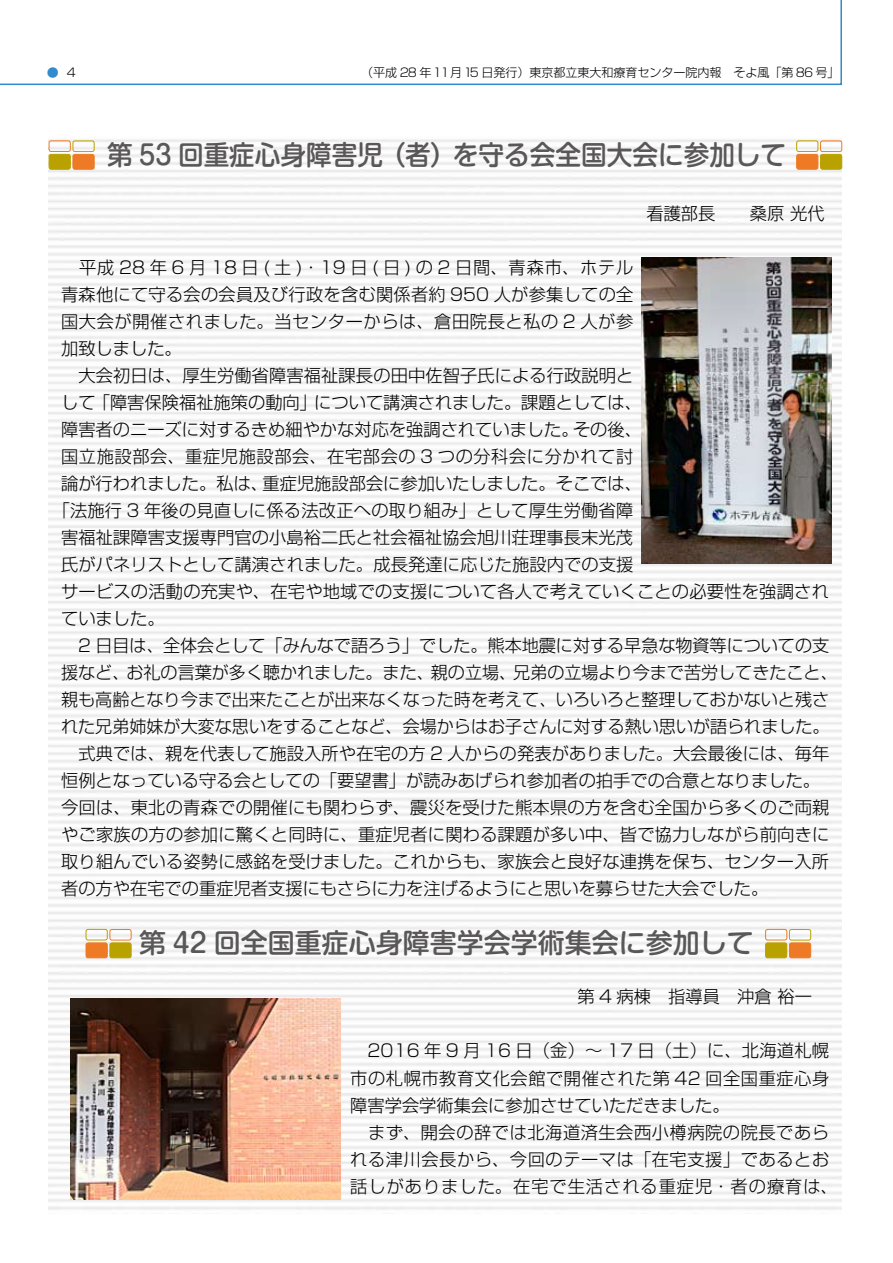
<style>
.page{position:relative;width:893px;height:1263px;background:#fff}
.page>*{position:absolute;margin:0;border:0;box-sizing:border-box;transform-origin:0 0}
.t1{font:500 27px "Shin M Go";color:#595757;scale:.95 1}
.t2{font:500 27px "Shin M Go";color:#595757}
.t3{font:300 17.25px "Shin Go";letter-spacing:.005em;color:#000}
.t4{font:300 17.25px/27px "Shin Go";letter-spacing:.03em;color:#000}
.t5{font:300 17.25px "Shin Go";letter-spacing:.035em;color:#000}
.t6{font:300 17.25px "Shin Go";letter-spacing:.155em;color:#000}
.t7{font:300 12px "Shin Go";color:#000}
.t8{font:300 12px "Shin Go";color:#318bcc}
</style>
<div class="page">
<svg style="left:0;top:0;width:842px;height:85px"></svg>
<img style="left:48px;top:139px;width:794px;height:1071px">
<img style="left:642px;top:258px;width:190px;height:306px">
<img style="left:71px;top:998px;width:269px;height:202px">
<div style="left:797px;top:154px;width:21px;height:15px;background:#ee7a25;border-radius:2px"></div>
<div style="left:796px;top:154px;width:22px;height:16px;border:1px solid #ee7a25;border-radius:2px"></div>
<div style="left:796px;top:140px;width:22px;height:12px;border:1px solid #b9a200;border-radius:2px"></div>
<div style="left:820px;top:154px;width:22px;height:15px;background:#b9a200;border-radius:2px"></div>
<div style="left:820px;top:154px;width:22px;height:16px;border:1px solid #b9a200;border-radius:2px"></div>
<div style="left:820px;top:140px;width:22px;height:12px;border:1px solid #ee7a25;border-radius:2px"></div>
<div style="left:49px;top:154px;width:21px;height:15px;background:#b9a200;border-radius:2px"></div>
<div style="left:49px;top:154px;width:22px;height:16px;border:1px solid #b9a200;border-radius:2px"></div>
<div style="left:49px;top:140px;width:22px;height:12px;border:1px solid #ee7a25;border-radius:2px"></div>
<div style="left:73px;top:154px;width:21px;height:15px;background:#ee7a25;border-radius:2px"></div>
<div style="left:72px;top:154px;width:23px;height:16px;border:1px solid #ee7a25;border-radius:2px"></div>
<div style="left:72px;top:140px;width:23px;height:12px;border:1px solid #b9a200;border-radius:2px"></div>
<div style="left:86px;top:943px;width:21px;height:15px;background:#ee7a25;border-radius:2px"></div>
<div style="left:86px;top:942px;width:22px;height:16px;border:1px solid #ee7a25;border-radius:2px"></div>
<div style="left:86px;top:929px;width:22px;height:11px;border:1px solid #b9a200;border-radius:2px"></div>
<div style="left:110px;top:943px;width:21px;height:15px;background:#b9a200;border-radius:2px"></div>
<div style="left:109px;top:942px;width:23px;height:16px;border:1px solid #b9a200;border-radius:2px"></div>
<div style="left:109px;top:929px;width:23px;height:11px;border:1px solid #ee7a25;border-radius:2px"></div>
<div style="left:766px;top:943px;width:21px;height:15px;background:#b9a200;border-radius:2px"></div>
<div style="left:765px;top:942px;width:22px;height:16px;border:1px solid #b9a200;border-radius:2px"></div>
<div style="left:765px;top:929px;width:22px;height:11px;border:1px solid #ee7a25;border-radius:2px"></div>
<div style="left:789px;top:943px;width:22px;height:15px;background:#ee7a25;border-radius:2px"></div>
<div style="left:789px;top:942px;width:22px;height:16px;border:1px solid #ee7a25;border-radius:2px"></div>
<div style="left:789px;top:929px;width:22px;height:11px;border:1px solid #b9a200;border-radius:2px"></div>
<p class="t8" style="left:47px;top:65px;width:14px">●</p>
<p class="t7" style="left:361px;top:65px;width:480px">（平成 28 年11月15 日発行）東京都立東大和療育センター院内報　そよ風「第 86 号」</p>
<h1 class="t1" style="left:107px;top:135px;width:716px">第 53 回重症心身障害児（者）を守る会全国大会に参加して</h1>
<p class="t3" style="left:595px;top:203px;width:249px">　　　看護部長　　桑原 光代　</p>
<p class="t6" style="left:61px;top:257px;width:574px">　平成28年6月18日(土)・19日(日)の2日間、青森市、ホテル</p>
<p class="t3" style="left:61px;top:284px;width:574px">青森他にて守る会の会員及び行政を含む関係者約 950 人が参集しての全</p>
<p class="t5" style="left:61px;top:311px;width:574px">国大会が開催されました。当センターからは、倉田院長と私の 2 人が参</p>
<p class="t3" style="left:61px;top:338px;width:122px">加致しました。</p>
<p class="t3" style="left:61px;top:365px;width:574px">　大会初日は、厚生労働省障害福祉課長の田中佐智子氏による行政説明と</p>
<p class="t3" style="left:61px;top:392px;width:582px">して「障害保険福祉施策の動向」について講演されました。課題としては、</p>
<p class="t3" style="left:61px;top:419px;width:582px">障害者のニーズに対するきめ細やかな対応を強調されていました。その後、</p>
<p class="t5" style="left:61px;top:446px;width:574px">国立施設部会、重症児施設部会、在宅部会の 3 つの分科会に分かれて討</p>
<p class="t3" style="left:61px;top:473px;width:582px">論が行われました。私は、重症児施設部会に参加いたしました。そこでは、</p>
<p class="t3" style="left:53px;top:500px;width:582px">「法施行 3 年後の見直しに係る法改正への取り組み」として厚生労働省障</p>
<p class="t3" style="left:61px;top:527px;width:574px">害福祉課障害支援専門官の小島裕二氏と社会福祉協会旭川荘理事長末光茂</p>
<p class="t3" style="left:61px;top:554px;width:574px">氏がパネリストとして講演されました。成長発達に応じた施設内での支援</p>
<p class="t3" style="left:61px;top:581px;width:769px">サービスの活動の充実や、在宅や地域での支援について各人で考えていくことの必要性を強調され</p>
<p class="t3" style="left:61px;top:608px;width:105px">ていました。</p>
<p class="t3" style="left:61px;top:635px;width:769px">　2 日目は、全体会として「みんなで語ろう」でした。熊本地震に対する早急な物資等についての支</p>
<p class="t3" style="left:61px;top:662px;width:778px">援など、お礼の言葉が多く聴かれました。また、親の立場、兄弟の立場より今まで苦労してきたこと、</p>
<p class="t3" style="left:61px;top:689px;width:769px">親も高齢となり今まで出来たことが出来なくなった時を考えて、いろいろと整理しておかないと残さ</p>
<p class="t3" style="left:61px;top:716px;width:770px">れた兄弟姉妹が大変な思いをすることなど、会場からはお子さんに対する熱い思いが語られました。</p>
<p class="t3" style="left:61px;top:743px;width:770px">　式典では、親を代表して施設入所や在宅の方 2 人からの発表がありました。大会最後には、毎年</p>
<p class="t3" style="left:61px;top:770px;width:760px">恒例となっている守る会としての「要望書」が読みあげられ参加者の拍手での合意となりました。</p>
<p class="t3" style="left:61px;top:797px;width:770px">今回は、東北の青森での開催にも関わらず、震災を受けた熊本県の方を含む全国から多くのご両親</p>
<p class="t3" style="left:61px;top:824px;width:770px">やご家族の方の参加に驚くと同時に、重症児者に関わる課題が多い中、皆で協力しながら前向きに</p>
<p class="t3" style="left:61px;top:851px;width:769px">取り組んでいる姿勢に感銘を受けました。これからも、家族会と良好な連携を保ち、センター入所</p>
<p class="t3" style="left:61px;top:878px;width:709px">者の方や在宅での重症児者支援にもさらに力を注げるようにと思いを募らせた大会でした。</p>
<h1 class="t2" style="left:139px;top:924px;width:616px">第 42 回全国重症心身障害学会学術集会に参加して</h1>
<p class="t3" style="left:577px;top:986px;width:253px">第 4 病棟　指導員　沖倉 裕一　</p>
<p class="t4" style="left:350px;top:1037px;width:489px">　2016 年 9 月 16 日（金）～ 17 日（土）に、北海道札幌市の札幌市教育文化会館で開催された第 42 回全国重症心身障害学会学術集会に参加させていただきました。<br>　まず、開会の辞では北海道済生会西小樽病院の院長であられる津川会長から、今回のテーマは「在宅支援」であるとお話しがありました。在宅で生活される重症児・者の療育は、</p>
</div>
